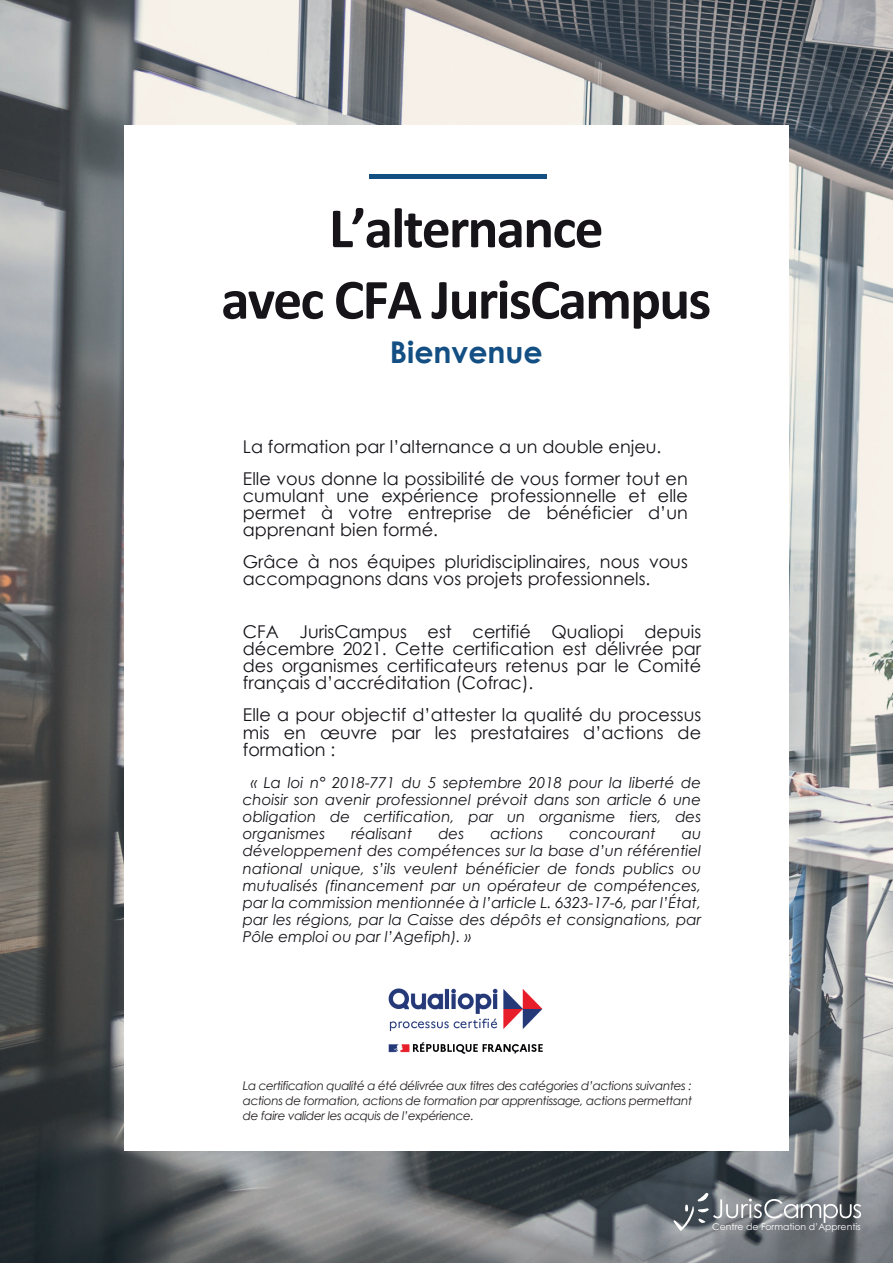
<style>
.page{position:relative;width:893px;height:1263px;background:#fff}
.page>*{position:absolute;margin:0;border:0;box-sizing:border-box;transform-origin:0 0}
.t1{font:700 57.3px/71.4px "Calibri";letter-spacing:-.03em;color:#161319;text-align:center}
.t2{font:700 30px "Century Gothic";color:#134f83}
.t3{font:17.55px/17.2px "Century Gothic";color:#161319;text-align:justify}
.t4{font:italic 15px/17.2px "Century Gothic";color:#161319;text-align:justify}
.t5{font:italic 12px/15px "Century Gothic";letter-spacing:-.03em;color:#231f20;text-align:justify}
.t6{font:9.3px "Century Gothic";color:#fff}
</style>
<div class="page">
<img style="left:0;top:0;width:893px;height:1263px">
<div style="left:125px;top:125px;width:664px;height:1025px;background:#fff"></div>
<hr style="left:369px;top:174px;width:177px;height:4px;background:#134f83">
<svg style="left:673px;top:1193px;width:188px;height:38px"></svg>
<img style="left:388px;top:988px;width:155px;height:66px">
<h1 class="t1" style="left:221px;top:192px;width:492px">L’alternance<br>avec CFA JurisCampus</h1>
<h2 class="t2" style="left:390px;top:329px;width:154px">Bienvenue</h2>
<p class="t3" style="left:243px;top:431px;width:446px;line-height:31.5px">La formation par l’alternance a un double enjeu.<br>Elle vous donne la possibilité de vous former tout en</p>
<p class="t3" style="left:243px;top:487px;width:446px">cumulant une expérience professionnelle et elle permet à votre entreprise de bénéficier d’un apprenant bien formé.</p>
<p class="t3" style="left:243px;top:552px;width:446px">Grâce à nos équipes pluridisciplinaires, nous vous accompagnons dans vos projets professionnels.</p>
<p class="t3" style="left:243px;top:622px;width:460px">CFA JurisCampus est certifié Qualiopi depuis décembre 2021. Cette certification est délivrée par des organismes certificateurs retenus par le Comité français d’accréditation (Cofrac).</p>
<p class="t3" style="left:243px;top:706px;width:460px">Elle a pour objectif d’attester la qualité du processus mis en œuvre par les prestataires d’actions de formation :</p>
<p class="t4" style="left:243px;top:773px;width:460px;text-indent:8px">« La loi n° 2018-771 du 5 septembre 2018 pour la liberté de choisir son avenir professionnel prévoit dans son article 6 une obligation de certification, par un organisme tiers, des organismes</p>
<p class="t4" style="left:351px;top:825px;width:62px">réalisant</p>
<p class="t4" style="left:438px;top:825px;width:27px">des</p>
<p class="t4" style="left:490px;top:825px;width:54px">actions</p>
<p class="t4" style="left:569px;top:825px;width:88px">concourant</p>
<p class="t4" style="left:243px;top:825px;width:460px;text-indent:439px">au développement des compétences sur la base d’un référentiel national unique, s’ils veulent bénéficier de fonds publics ou mutualisés (financement par un opérateur de compétences, par la commission mentionnée à l’article L. 6323-17-6, par l’État, par les régions, par la Caisse des dépôts et consignations, par Pôle emploi ou par l’Agefiph). »</p>
<p class="t5" style="left:243px;top:1078px;width:451px">La certification qualité a été délivrée aux titres des catégories d’actions suivantes : actions de formation, actions de formation par apprentissage, actions permettant de faire valider les acquis de l’expérience.</p>
<p class="t6" style="left:712px;top:1220px;width:150px">Centre de Formation d’Apprentis</p>
</div>
